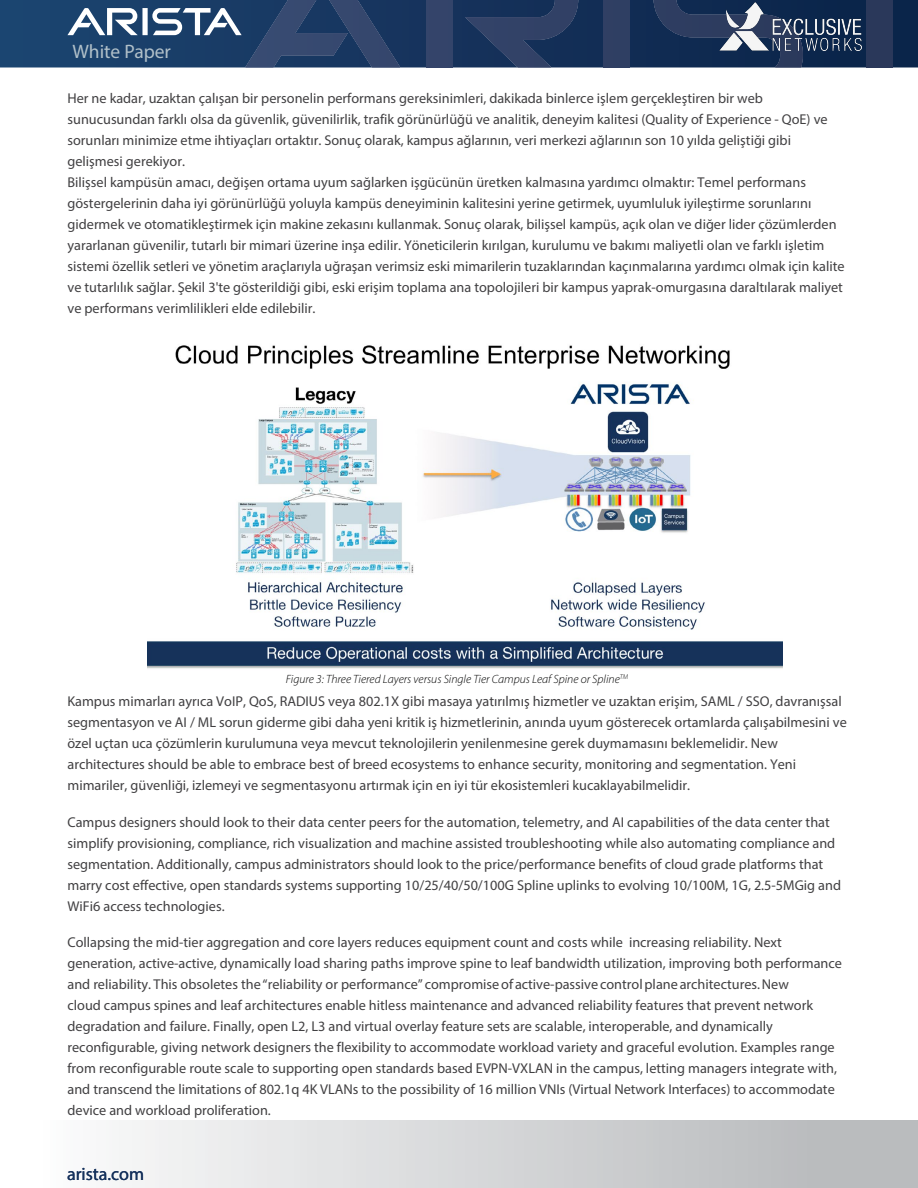
<style>
.page{position:relative;width:918px;height:1188px;background:#fff}
.page>*{position:absolute;margin:0;border:0;box-sizing:border-box;transform-origin:0 0}
.t1{font:19.5px "Myriad Pro";color:#b1c0c9}
.t2{font:18px "Myriad Pro";color:#16325c}
.t3{font:14.25px/21px "Myriad Pro";color:#414042}
.t4{font:italic 300 12px "Myriad Pro";color:#000}
</style>
<div class="page">
<svg style="left:0;top:0;width:918px;height:68px;background:#16355e"></svg>
<div style="left:426px;top:0;width:26px;height:68px;background:#34446a"></div>
<svg style="left:465px;top:0;width:113px;height:68px;background:#233960"></svg>
<div style="left:604px;top:0;width:26px;height:68px;background:#2f3f63"></div>
<svg style="left:654px;top:0;width:149px;height:68px;background:#1b3257"></svg>
<div style="left:867px;top:0;width:26px;height:68px;background:#2a385a"></div>
<div style="left:0;top:1120px;width:918px;height:68px;background:linear-gradient(to right,#fff,#b3b5b7)"></div>
<img style="left:147px;top:345px;width:635px;height:324px">
<svg style="left:67px;top:0;width:333px;height:68px;background:#345076"></svg>
<img style="left:719px;top:2px;width:142px;height:49px">
<h1 class="t1" style="left:72px;top:40px;width:100px">White Paper</h1>
<p class="t3" style="left:68px;top:88px;width:779px">Her ne kadar, uzaktan çalışan bir personelin performans gereksinimleri, dakikada binlerce işlem gerçekleştiren bir web sunucusundan farklı olsa da güvenlik, güvenilirlik, trafik görünürlüğü ve analitik, deneyim kalitesi (Quality of Experience - QoE) ve sorunları minimize etme ihtiyaçları ortaktır. Sonuç olarak, kampus ağlarının, veri merkezi ağlarının son 10 yılda geliştiği gibi gelişmesi gerekiyor.<br>Bilişsel kampüsün amacı, değişen ortama uyum sağlarken işgücünün üretken kalmasına yardımcı olmaktır: Temel performans göstergelerinin daha iyi görünürlüğü yoluyla kampüs deneyiminin kalitesini yerine getirmek, uyumluluk iyileştirme sorunlarını gidermek ve otomatikleştirmek için makine zekasını kullanmak. Sonuç olarak, bilişsel kampüs, açık olan ve diğer lider çözümlerden yararlanan güvenilir, tutarlı bir mimari üzerine inşa edilir. Yöneticilerin kırılgan, kurulumu ve bakımı maliyetli olan ve farklı işletim sistemi özellik setleri ve yönetim araçlarıyla uğraşan verimsiz eski mimarilerin tuzaklarından kaçınmalarına yardımcı olmak için kalite ve tutarlılık sağlar. Şekil 3'te gösterildiği gibi, eski erişim toplama ana topolojileri bir kampus yaprak-omurgasına daraltılarak maliyet ve performans verimlilikleri elde edilebilir.</p>
<p class="t4" style="left:286px;top:672px;width:344px">Figure 3: Three Tiered Layers versus Single Tier Campus Leaf Spine or Spline<sup>TM</sup></p>
<p class="t3" style="left:67px;top:690px;width:781px">Kampus mimarları ayrıca VoIP, QoS, RADIUS veya 802.1X gibi masaya yatırılmış hizmetler ve uzaktan erişim, SAML / SSO, davranışsal segmentasyon ve AI / ML sorun giderme gibi daha yeni kritik iş hizmetlerinin, anında uyum gösterecek ortamlarda çalışabilmesini ve özel uçtan uca çözümlerin kurulumuna veya mevcut teknolojilerin yenilenmesine gerek duymamasını beklemelidir. New architectures should be able to embrace best of breed ecosystems to enhance security, monitoring and segmentation. Yeni mimariler, güvenliği, izlemeyi ve segmentasyonu artırmak için en iyi tür ekosistemleri kucaklayabilmelidir.</p>
<p class="t3" style="left:67px;top:811px;width:775px">Campus designers should look to their data center peers for the automation, telemetry, and AI capabilities of the data center that simplify provisioning, compliance, rich visualization and machine assisted troubleshooting while also automating compliance and segmentation. Additionally, campus administrators should look to the price/performance benefits of cloud grade platforms that marry cost effective, open standards systems supporting 10/25/40/50/100G Spline uplinks to evolving 10/100M, 1G, 2.5-5MGig and WiFi6 access technologies.</p>
<p class="t3" style="left:67px;top:932px;width:776px">Collapsing the mid-tier aggregation and core layers reduces equipment count and costs while increasing reliability. Next generation, active-active, dynamically load sharing paths improve spine to leaf bandwidth utilization, improving both performance and reliability. This obsoletes the “reliability or performance” compromise of active-passive control plane architectures. New<br>cloud campus spines and leaf architectures enable hitless maintenance and advanced reliability features that prevent network degradation and failure. Finally, open L2, L3 and virtual overlay feature sets are scalable, interoperable, and dynamically reconfigurable, giving network designers the flexibility to accommodate workload variety and graceful evolution. Examples range from reconfigurable route scale to supporting open standards based EVPN-VXLAN in the campus, letting managers integrate with, and transcend the limitations of 802.1q 4K VLANs to the possibility of 16 million VNIs (Virtual Network Interfaces) to accommodate device and workload proliferation.</p>
<p class="t2" style="left:67px;top:1163px;width:79px">arista.com</p>
</div>
